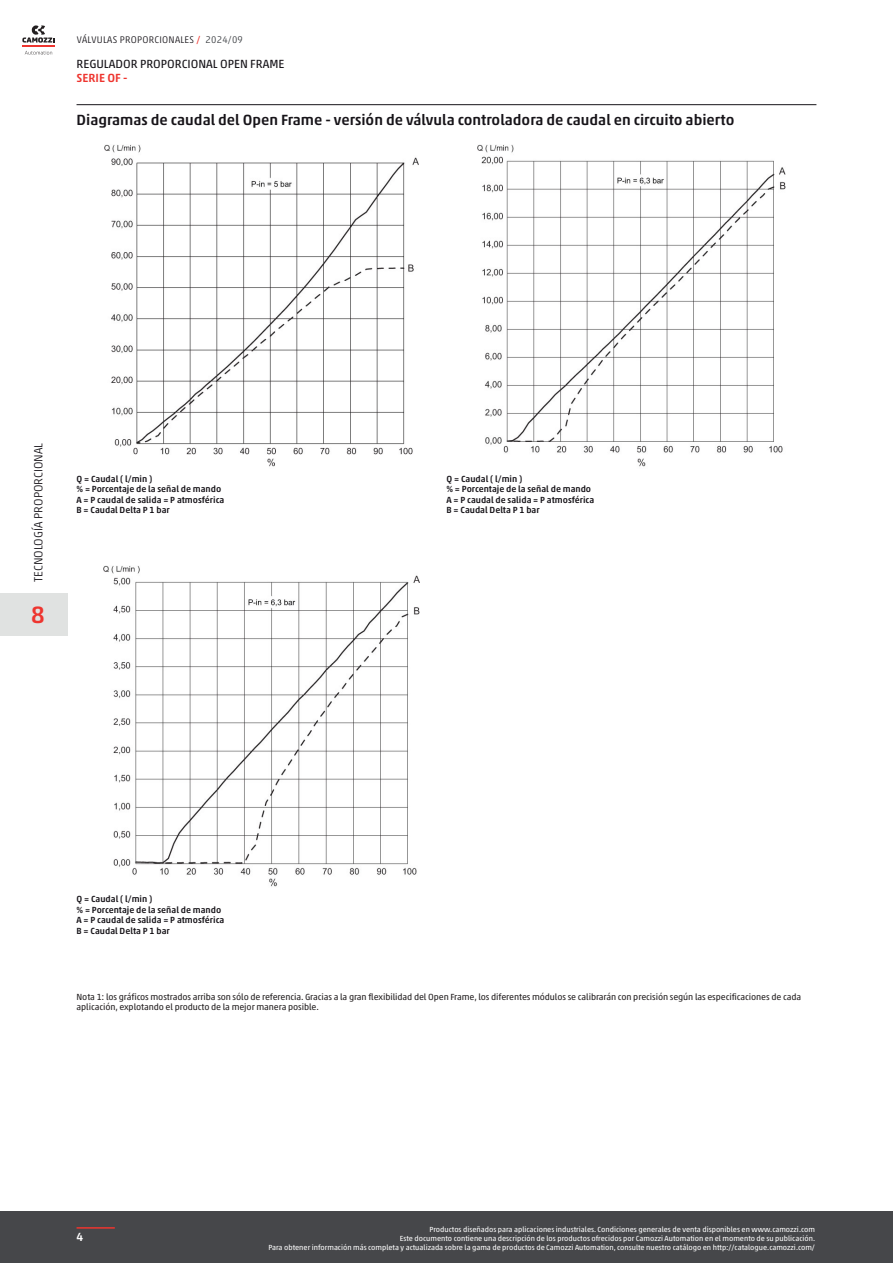
<style>
.page{position:relative;width:893px;height:1263px;background:#fff}
.page>*{position:absolute;margin:0;border:0;box-sizing:border-box;transform-origin:0 0}
.Num_catalogo_no_lingua{font:500 24px "Akko W1 G";color:#ee352f}
.Titolo_SEZIONE{font:500 15px "Akko W1 G";color:#171419}
.TITOLO_Home_small{font:12px "Akko W1 G";color:#171419}
.NOME_CATALOGO{font:300 12px "Akko W1 G";color:#171419}
.SOTTOTITOLO_Home_small{font:500 12px "Akko W1 G";color:#ee352f}
.t1{font:500 12px "Akko W1 G";color:#fff}
.Edizione_catalogo{font:300 9.75px "Akko W1 G";letter-spacing:.025em;color:#171419}
.Descrizioni_dide{font:500 9px/10.5px "Akko W1 G";color:#171419}
.Descrizione_fine_pagina{font:9px/10.8px "Akko W1 G";letter-spacing:-.01em;color:#231f20}
.footNotes{font:7.5px/9px "Akko W1 G";color:#fff;text-align:right}
.s1{font-weight:400;color:#ee352f}
.s2{color:#383b3f}
</style>
<div class="page">
<hr style="left:77px;top:104px;width:739px;height:1px;background:#171419">
<img style="left:104px;top:145px;width:315px;height:322px">
<img style="left:477px;top:145px;width:309px;height:322px">
<img style="left:103px;top:566px;width:317px;height:321px">
<div style="left:0;top:1211px;width:893px;height:52px;background:#46474a"></div>
<hr style="left:77px;top:1227px;width:38px;height:1px;background:#ee352f">
<hr style="left:22px;top:45px;width:32px;height:2px;background:#ee352f">
<svg style="left:22px;top:25px;width:32px;height:18px"></svg>
<svg style="left:25px;top:51px;width:27px;height:4px"></svg>
<div style="left:8px;top:593px;width:60px;height:42px;background:#e0e2e1"></div>
<div style="left:0;top:593px;width:8px;height:42px;background:#e0e2e1"></div>
<p class="Edizione_catalogo" style="left:77px;top:32px;width:168px">VÁLVULAS PROPORCIONALES <span class="s1">/</span> <span class="s2">2024/09</span></p>
<p class="TITOLO_Home_small" style="left:77px;top:55px;width:209px">REGULADOR PROPORCIONAL OPEN FRAME</p>
<p class="SOTTOTITOLO_Home_small" style="left:77px;top:69px;width:53px">SERIE OF -</p>
<p class="Titolo_SEZIONE" style="left:77px;top:109px;width:659px">Diagramas de caudal del Open Frame - versión de válvula controladora de caudal en circuito abierto</p>
<p class="NOME_CATALOGO" style="left:30px;top:582px;width:141px;rotate:-90deg">TECNOLOGÍA PROPORCIONAL</p>
<p class="Num_catalogo_no_lingua" style="left:31px;top:597px;width:15px">8</p>
<p class="Descrizioni_dide" style="left:77px;top:473px;width:149px">Q = Caudal ( l/min )<br>% = Porcentaje de la señal de mando<br>A = P caudal de salida = P atmosférica<br>B = Caudal Delta P 1 bar</p>
<p class="Descrizioni_dide" style="left:446px;top:473px;width:149px">Q = Caudal ( l/min )<br>% = Porcentaje de la señal de mando<br>A = P caudal de salida = P atmosférica<br>B = Caudal Delta P 1 bar</p>
<p class="Descrizioni_dide" style="left:77px;top:893px;width:149px">Q = Caudal ( l/min )<br>% = Porcentaje de la señal de mando<br>A = P caudal de salida = P atmosférica<br>B = Caudal Delta P 1 bar</p>
<p class="Descrizione_fine_pagina" style="left:77px;top:990px;width:726px">Nota 1: los gráficos mostrados arriba son sólo de referencia. Gracias a la gran flexibilidad del Open Frame, los diferentes módulos se calibrarán con precisión según las especificaciones de cada aplicación, explotando el producto de la mejor manera posible.</p>
<h3 class="t1" style="left:77px;top:1228px;width:8px">4</h3>
<p class="footNotes" style="left:268px;top:1225px;width:548px">Productos diseñados para aplicaciones industriales. Condiciones generales de venta disponibles en www.camozzi.com<br>Este documento contiene una descripción de los productos ofrecidos por Camozzi Automation en el momento de su publicación.<br>Para obtener información más completa y actualizada sobre la gama de productos de Camozzi Automation, consulte nuestro catálogo en http://catalogue.camozzi.com/</p>
</div>
